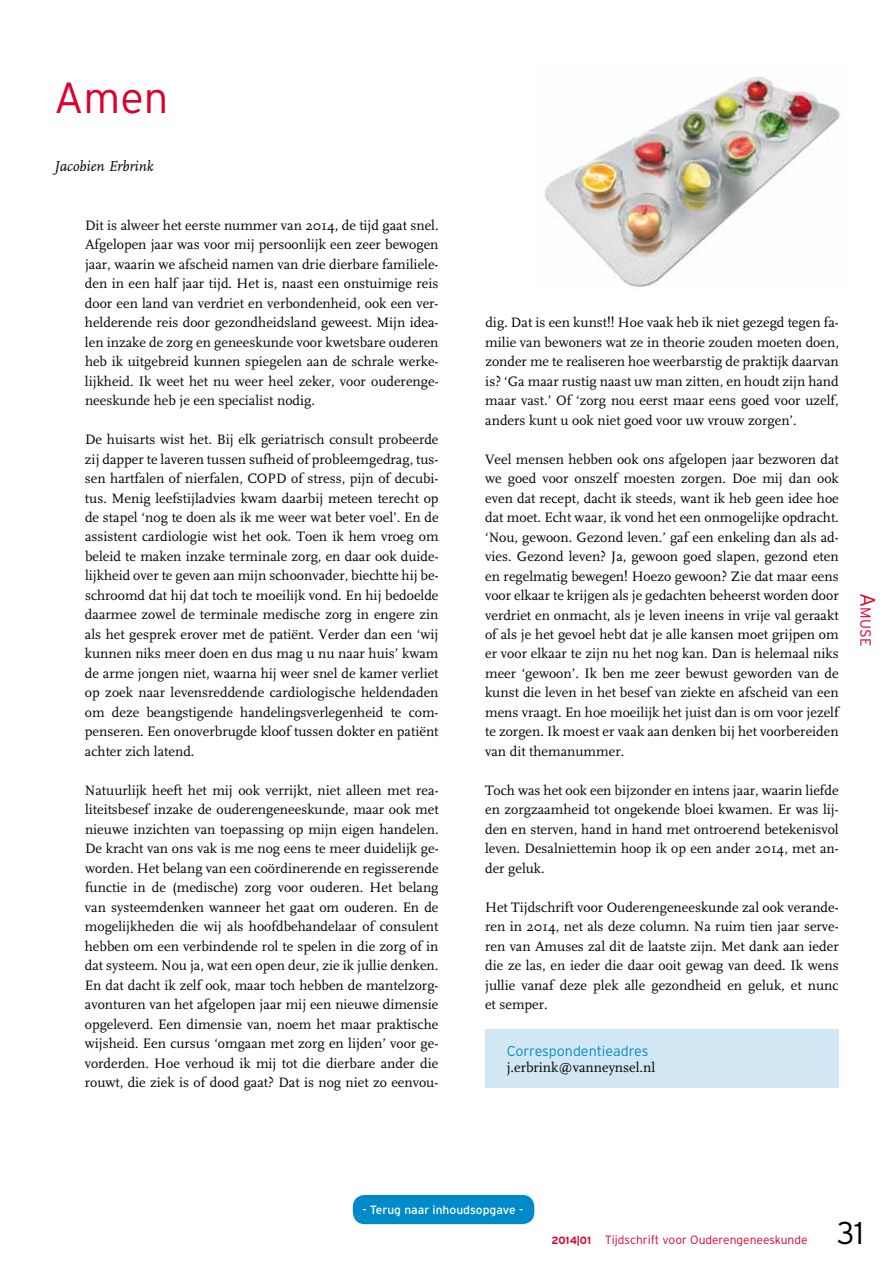
<style>
.page{position:relative;width:893px;height:1263px;background:#fff}
.page>*{position:absolute;margin:0;border:0;box-sizing:border-box;transform-origin:0 0}
.t1{font:300 43.5px "Interstate";color:#dc002e}
.t2{font:300 31.5px "Interstate";color:#000}
.t3{font:italic 15px "FF Scala";color:#000}
.t4{font:300 14.7px "Interstate";color:#dc002e}
.t5{font:14.25px/19.5px "FF Scala";color:#000;text-align:justify}
.t6{font:300 14.25px "Interstate";color:#008ac9}
.t7{font:300 12px "Interstate";color:#dc002e}
.t8{font:12px "Interstate";color:#fff}
.s1{font-size:21px}
.s2{font-weight:700;font-size:10.5px}
</style>
<div class="page">
<div style="left:353px;top:1195px;width:181px;height:29px;background:#008ac9;border-radius:12px"></div>
<div style="left:485px;top:1029px;width:354px;height:59px;background:#d1e7f4"></div>
<img style="left:544px;top:77px;width:296px;height:210px">
<h1 class="t1" style="left:54px;top:73px;width:116px">Amen</h1>
<p class="t3" style="left:54px;top:158px;width:101px">Jacobien Erbrink</p>
<p class="t5" style="left:85px;top:215px;width:355px">Dit is alweer het eerste nummer van 2014, de tijd gaat snel.<br>Afgelopen jaar was voor mij persoonlijk een zeer bewogen jaar, waarin we afscheid namen van drie dierbare familiele&shy;den in een half jaar tijd. Het is, naast een onstuimige reis door een land van verdriet en verbondenheid, ook een ver&shy;helderende reis door gezondheidsland geweest. Mijn idea&shy;len inzake de zorg en geneeskunde voor kwetsbare ouderen heb ik uitgebreid kunnen spiegelen aan de schrale werke&shy;lijkheid. Ik weet het nu weer heel zeker, voor ouderenge&shy;neeskunde heb je een specialist nodig.</p>
<p class="t5" style="left:85px;top:430px;width:355px">De huisarts wist het. Bij elk geriatrisch consult probeerde zij dapper te laveren tussen sufheid of probleemgedrag, tus&shy;sen hartfalen of nierfalen, COPD of stress, pijn of decubi&shy;tus. Menig leefstijladvies kwam daarbij meteen terecht op de stapel ‘nog te doen als ik me weer wat beter voel’. En de assistent cardiologie wist het ook. Toen ik hem vroeg om beleid te maken inzake terminale zorg, en daar ook duide&shy;lijkheid over te geven aan mijn schoonvader, biechtte hij be&shy;schroomd dat hij dat toch te moeilijk vond. En hij bedoelde daarmee zowel de terminale medische zorg in engere zin als het gesprek erover met de patiënt. Verder dan een ‘wij kunnen niks meer doen en dus mag u nu naar huis’ kwam de arme jongen niet, waarna hij weer snel de kamer verliet op zoek naar levensreddende cardiologische heldendaden om deze beangstigende handelingsverlegenheid te com&shy;penseren. Een onoverbrugde kloof tussen dokter en patiënt achter zich latend.</p>
<p class="t5" style="left:85px;top:781px;width:355px">Natuurlijk heeft het mij ook verrijkt, niet alleen met rea&shy;liteitsbesef inzake de ouderengeneeskunde, maar ook met nieuwe inzichten van toepassing op mijn eigen handelen.<br>De kracht van ons vak is me nog eens te meer duidelijk ge&shy;worden. Het belang van een coördinerende en regisserende functie in de (medische) zorg voor ouderen. Het belang van systeemdenken wanneer het gaat om ouderen. En de mogelijkheden die wij als hoofdbehandelaar of consulent hebben om een verbindende rol te spelen in die zorg of in dat systeem. Nou ja, wat een open deur, zie ik jullie denken.<br>En dat dacht ik zelf ook, maar toch hebben de mantelzorg&shy;avonturen van het afgelopen jaar mij een nieuwe dimensie opgeleverd. Een dimensie van, noem het maar praktische wijsheid. Een cursus ‘omgaan met zorg en lijden’ voor ge&shy;vorderden. Hoe verhoud ik mij tot die dierbare ander die rouwt, die ziek is of dood gaat? Dat is nog niet zo eenvou-</p>
<p class="t5" style="left:485px;top:313px;width:355px">dig. Dat is een kunst!! Hoe vaak heb ik niet gezegd tegen fa&shy;milie van bewoners wat ze in theorie zouden moeten doen, zonder me te realiseren hoe weerbarstig de praktijk daarvan is? ‘Ga maar rustig naast uw man zitten, en houdt zijn hand maar vast.’ Of ‘zorg nou eerst maar eens goed voor uzelf, anders kunt u ook niet goed voor uw vrouw zorgen’.</p>
<p class="t5" style="left:485px;top:449px;width:355px">Veel mensen hebben ook ons afgelopen jaar bezworen dat we goed voor onszelf moesten zorgen. Doe mij dan ook even dat recept, dacht ik steeds, want ik heb geen idee hoe dat moet. Echt waar, ik vond het een onmogelijke opdracht. ‘Nou, gewoon. Gezond leven.’ gaf een enkeling dan als ad&shy;vies. Gezond leven? Ja, gewoon goed slapen, gezond eten en regelmatig bewegen! Hoezo gewoon? Zie dat maar eens voor elkaar te krijgen als je gedachten beheerst worden door verdriet en onmacht, als je leven ineens in vrije val geraakt of als je het gevoel hebt dat je alle kansen moet grijpen om er voor elkaar te zijn nu het nog kan. Dan is helemaal niks meer ‘gewoon’. Ik ben me zeer bewust geworden van de kunst die leven in het besef van ziekte en afscheid van een mens vraagt. En hoe moeilijk het juist dan is om voor jezelf te zorgen. Ik moest er vaak aan denken bij het voorbereiden van dit themanummer.</p>
<p class="t5" style="left:485px;top:781px;width:355px">Toch was het ook een bijzonder en intens jaar, waarin liefde en zorgzaamheid tot ongekende bloei kwamen. Er was lij&shy;den en sterven, hand in hand met ontroerend betekenisvol leven. Desalniettemin hoop ik op een ander 2014, met an&shy;der geluk.</p>
<p class="t5" style="left:485px;top:898px;width:355px">Het Tijdschrift voor Ouderengeneeskunde zal ook verande&shy;ren in 2014, net als deze column. Na ruim tien jaar serve&shy;ren van Amuses zal dit de laatste zijn. Met dank aan ieder die ze las, en ieder die daar ooit gewag van deed. Ik wens jullie vanaf deze plek alle gezondheid en geluk, et nunc et -semper.</p>
<p class="t6" style="left:507px;top:1043px;width:143px">Correspondentieadres</p>
<p class="t5" style="left:507px;top:1058px;width:150px">j.erbrink@vanneynsel.nl</p>
<p class="t4" style="left:874px;top:593px;width:55px;rotate:90deg"><span class="s1">A</span>MUSE</p>
<p class="t8" style="left:362px;top:1203px;width:162px">- Terug naar inhoudsopgave -</p>
<p class="t7" style="left:551px;top:1233px;width:258px"><span class="s2">2014|01</span> Tijdschrift voor Ouderengeneeskunde</p>
<h2 class="t2" style="left:837px;top:1215px;width:29px">31</h2>
</div>
